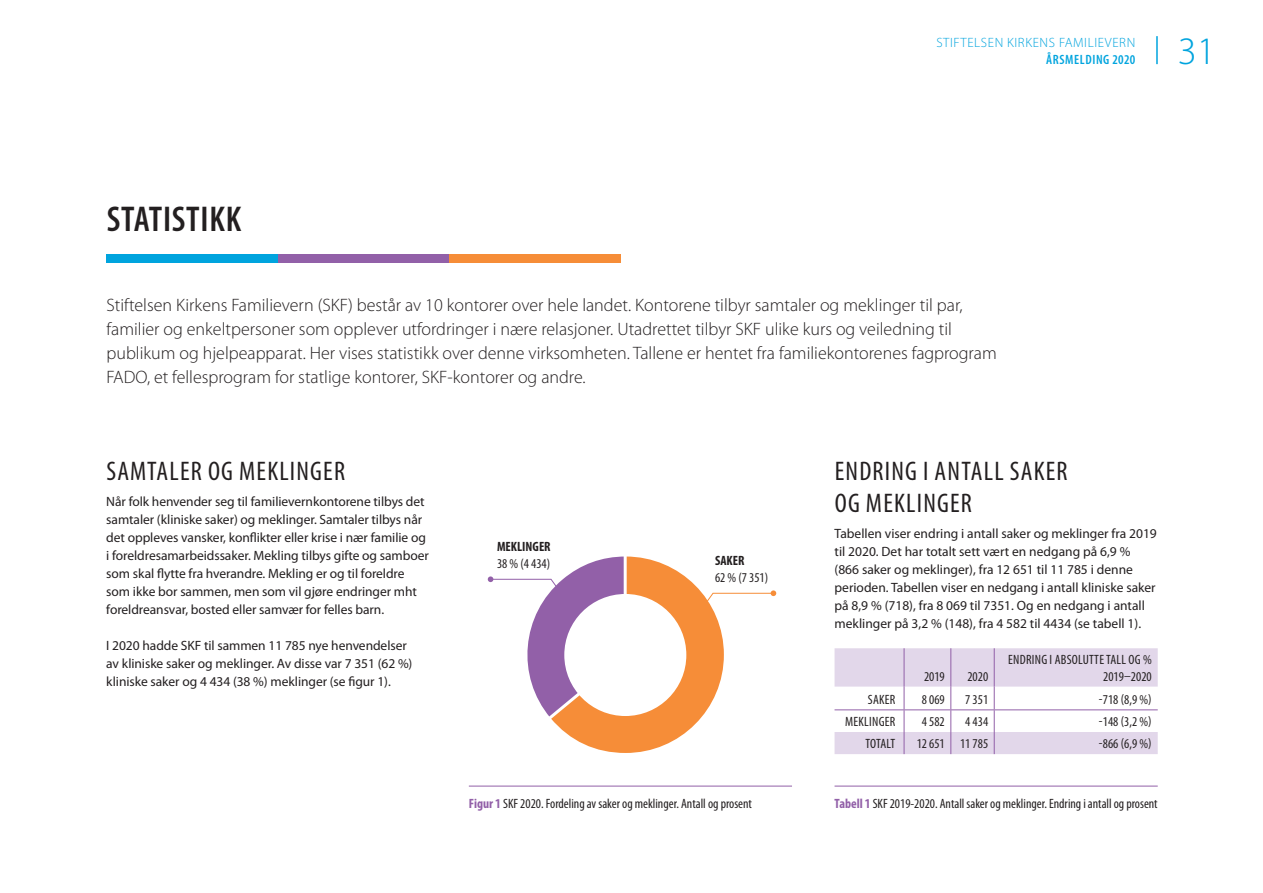
<style>
.page{position:relative;width:1263px;height:893px;background:#fff}
.page>*{position:absolute;margin:0;border:0;box-sizing:border-box;transform-origin:0 0}
.t1{font:300 39px "Myriad Pro";color:#00a4de}
.Brødtxt{font:600 condensed 36px "Myriad Pro";letter-spacing:.02em;color:#231f20}
.Brødtxt-2{font:condensed 27px/32.4px "Myriad Pro";letter-spacing:.045em;color:#231f20}
.Brødtxt-3{font:300 18px/24px "Myriad Pro";color:#231f20}
.Brødtxt-4{font:13.5px/18px "Myriad Pro";letter-spacing:-.005em;color:#231f20}
.Brødtxt-5{font:condensed 13.5px/16.2px "Myriad Pro";color:#231f20}
.Brødtxt-6{font:condensed 13.5px "Myriad Pro";letter-spacing:.02em;color:#231f20}
.t2{font:300 13.5px "Myriad Pro";letter-spacing:.045em;color:#00a4de}
.t3{font:700 condensed 13.5px/16.2px "Myriad Pro";color:#231f20}
.t4{font:600 condensed 13.5px "Myriad Pro";letter-spacing:.045em;color:#00a4de}
.s1{font-weight:400}
.s2{font-weight:700}
.s3{font-weight:700;color:#9260a8}
</style>
<div class="page">
<hr style="left:1156px;top:36px;width:2px;height:28px;background:#00a4de">
<div style="left:106px;top:254px;width:172px;height:9px;background:#00a4de"></div>
<div style="left:278px;top:254px;width:171px;height:9px;background:#9260a8"></div>
<div style="left:449px;top:254px;width:172px;height:9px;background:#f68d38"></div>
<svg style="left:488px;top:556px;width:288px;height:197px"></svg>
<hr style="left:469px;top:786px;width:323px;height:1px;background:#9260a8">
<hr style="left:834px;top:786px;width:324px;height:1px;background:#9260a8">
<svg style="left:834px;top:648px;width:324px;height:106px"></svg>
<p class="t2" style="left:936px;top:35px;width:200px">STIFTELSEN KIRKENS FAMILIEVERN</p>
<p class="t4" style="left:1046px;top:52px;width:91px">ÅRSMELDING 2020</p>
<h1 class="t1" style="left:1178px;top:30px;width:40px">31</h1>
<p class="Brødtxt" style="left:107px;top:199px;width:136px">STATISTIKK</p>
<p class="Brødtxt-3" style="left:106px;top:293px;width:892px">Stiftelsen Kirkens Familievern (SKF) består av 10 kontorer over hele landet. Kontorene tilbyr samtaler og meklinger til par, familier og enkeltpersoner som opplever utfordringer i nære relasjoner. Utadrettet tilbyr SKF ulike kurs og veiledning til publikum og hjelpeapparat. Her vises statistikk over denne virksomheten. Tallene er hentet fra familiekontorenes fagprogram FADO, et fellesprogram for statlige kontorer, SKF-kontorer og andre.</p>
<p class="Brødtxt-2" style="left:107px;top:455px;width:240px">SAMTALER OG MEKLINGER</p>
<p class="Brødtxt-4" style="left:106px;top:493px;width:324px">Når folk henvender seg til familievernkontorene tilbys det samtaler (kliniske saker) og meklinger. Samtaler tilbys når det oppleves vansker, konflikter eller krise i nær familie og i foreldresamarbeidssaker. Mekling tilbys gifte og samboer som skal flytte fra hverandre. Mekling er og til foreldre som ikke bor sammen, men som vil gjøre endringer mht foreldreansvar, bosted eller samvær for felles barn.</p>
<p class="Brødtxt-4" style="left:106px;top:637px;width:308px">I 2020 hadde SKF til sammen 11 785 nye henvendelser av kliniske saker og meklinger. Av disse var 7 351 (62 %) kliniske saker og 4 434 (38 %) meklinger (se figur 1).</p>
<p class="t3" style="left:497px;top:539px;width:55px">MEKLINGER<br><span class="s1">38 % (4 434)</span></p>
<p class="Brødtxt-5" style="left:715px;top:553px;width:55px"><span class="s2">SAKER<br></span>62 % (7 351)</p>
<p class="Brødtxt-2" style="left:835px;top:455px;width:234px">ENDRING I ANTALL SAKER<br>OG MEKLINGER</p>
<p class="Brødtxt-4" style="left:834px;top:525px;width:324px">Tabellen viser endring i antall saker og meklinger fra 2019 til 2020. Det har totalt sett vært en nedgang på 6,9 %</p>
<p class="Brødtxt-4" style="left:834px;top:561px;width:323px">(866 saker og meklinger), fra 12 651 til 11 785 i denne perioden. Tabellen viser en nedgang i antall kliniske saker på 8,9 % (718), fra 8 069 til 7351. Og en nedgang i antall meklinger på 3,2 % (148), fra 4 582 til 4434 (se tabell 1).</p>
<p class="Brødtxt-5" style="left:924px;top:668px;width:22px">2019</p>
<p class="Brødtxt-5" style="left:967px;top:668px;width:22px">2020</p>
<p class="Brødtxt-6" style="left:1008px;top:653px;width:145px">ENDRING I ABSOLUTTE TALL OG %</p>
<p class="Brødtxt-5" style="left:1103px;top:668px;width:50px">2019–2020</p>
<p class="Brødtxt-5" style="left:868px;top:692px;width:29px">SAKER</p>
<p class="Brødtxt-5" style="left:922px;top:692px;width:24px">8 069</p>
<p class="Brødtxt-5" style="left:965px;top:692px;width:24px">7 351</p>
<p class="Brødtxt-5" style="left:1099px;top:692px;width:54px">-718 (8,9 %)</p>
<p class="Brødtxt-6" style="left:845px;top:714px;width:52px">MEKLINGER</p>
<p class="Brødtxt-5" style="left:922px;top:714px;width:24px">4 582</p>
<p class="Brødtxt-5" style="left:965px;top:714px;width:24px">4 434</p>
<p class="Brødtxt-5" style="left:1099px;top:714px;width:54px">-148 (3,2 %)</p>
<p class="Brødtxt-5" style="left:865px;top:736px;width:31px">TOTALT</p>
<p class="Brødtxt-5" style="left:917px;top:736px;width:30px">12 651</p>
<p class="Brødtxt-5" style="left:960px;top:736px;width:30px">11 785</p>
<p class="Brødtxt-5" style="left:1099px;top:736px;width:54px">-866 (6,9 %)</p>
<p class="Brødtxt-5" style="left:469px;top:795px;width:285px"><span class="s3">Figur 1</span> SKF 2020. Fordeling av saker og meklinger. Antall og prosent</p>
<p class="Brødtxt-5" style="left:834px;top:795px;width:325px"><span class="s3">Tabell 1</span> SKF 2019-2020. Antall saker og meklinger. Endring i antall og prosent</p>
</div>
